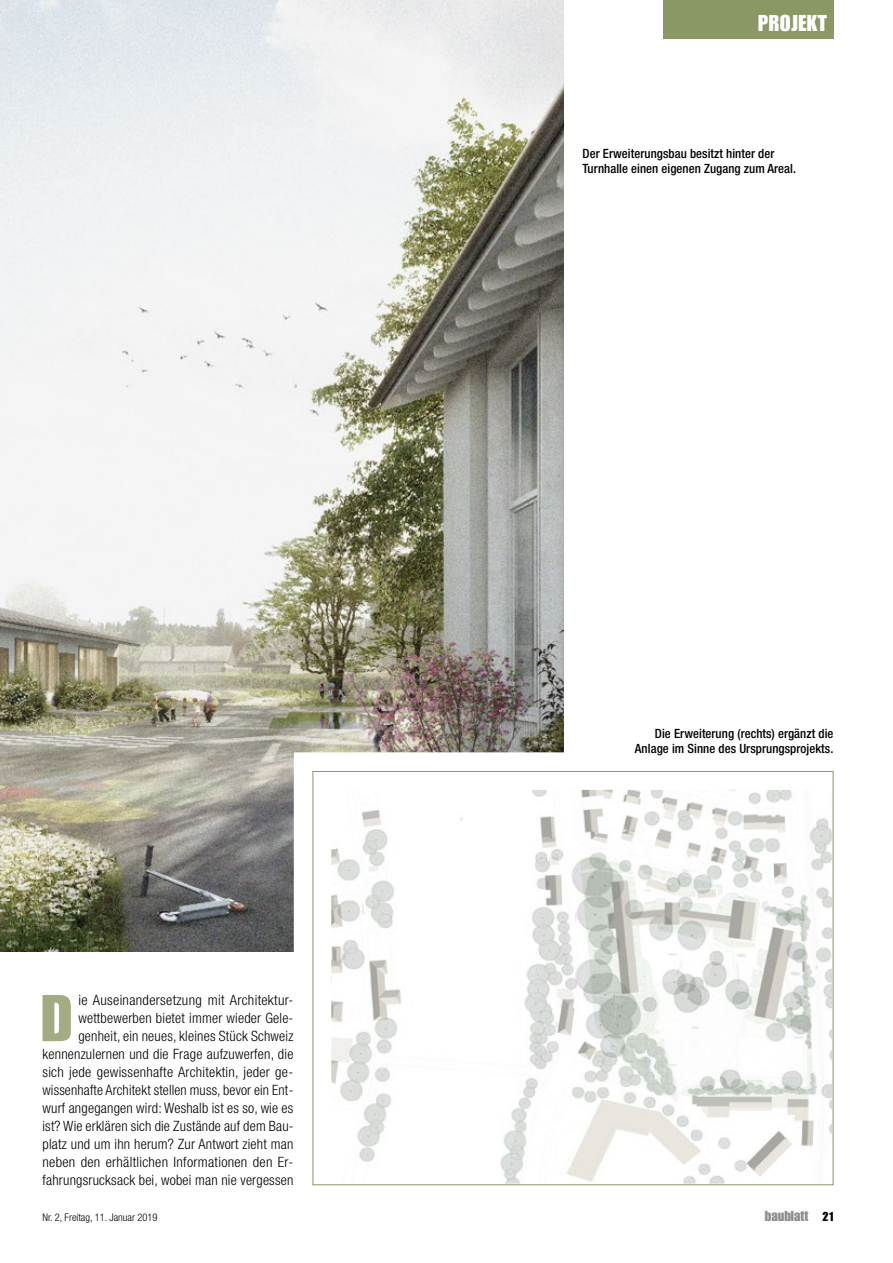
<style>
.page{position:relative;width:893px;height:1263px;background:#fff}
.page>*{position:absolute;margin:0;border:0;box-sizing:border-box;transform-origin:0 0}
.t1{font:64.65px "Impact LT Std";color:#a2ab82}
.t2{font:22.5px "Impact LT Std";letter-spacing:.025em;color:#fff}
.t3{font:300 condensed 14.25px/18px "Helvetica Neue LT Pro";letter-spacing:.015em;color:#000;text-align:right}
.t4{font:14.25px "Impact LT Std";color:#8f8f8f}
.t5{font:500 condensed 12.75px/15px "Helvetica Neue LT Pro";letter-spacing:.005em;color:#000}
.t6{font:300 condensed 10.5px "Helvetica Neue LT Pro";color:#000}
.s1{font-size:12.75px;color:#000}
</style>
<div class="page">
<div style="left:663px;top:0;width:170px;height:38px;background:#899864"></div>
<img style="left:0;top:0;width:563px;height:951px">
<img style="left:333px;top:791px;width:498px;height:391px">
<h2 class="t2" style="left:758px;top:10px;width:70px">PROJEKT</h2>
<p class="t5" style="left:583px;top:146px;width:215px">Der Erweiterungsbau besitzt hinter der<br>Turnhalle einen eigenen Zugang zum Areal.</p>
<p class="t3" style="left:43px;top:991px;width:252px">ie Auseinandersetzung mit Architektur&shy;wettbewerben bietet immer wieder Gele&shy;genheit, ein neues, kleines Stück Schweiz kennenzulernen und die Frage aufzuwerfen, die sich jede gewissenhafte Architektin, jeder ge&shy;wissenhafte Architekt stellen muss, bevor ein Ent&shy;wurf angegangen wird: Weshalb ist es so, wie es ist? Wie erklären sich die Zustände auf dem Bau&shy;platz und um ihn herum? Zur Antwort zieht man neben den erhältlichen Informationen den Er&shy;fahrungsrucksack bei, wobei man nie vergessen</p>
<h1 class="t1" style="left:41px;top:981px;width:33px">D</h1>
<p class="t5" style="left:635px;top:726px;width:200px;text-align:right">Die Erweiterung (rechts) ergänzt die<br>Anlage im Sinne des Ursprungsprojekts.</p>
<p class="t6" style="left:43px;top:1211px;width:117px">Nr. 2, Freitag, 11. Januar 2019</p>
<p class="t4" style="left:765px;top:1208px;width:70px">baublatt <span class="s1">21</span></p>
</div>
